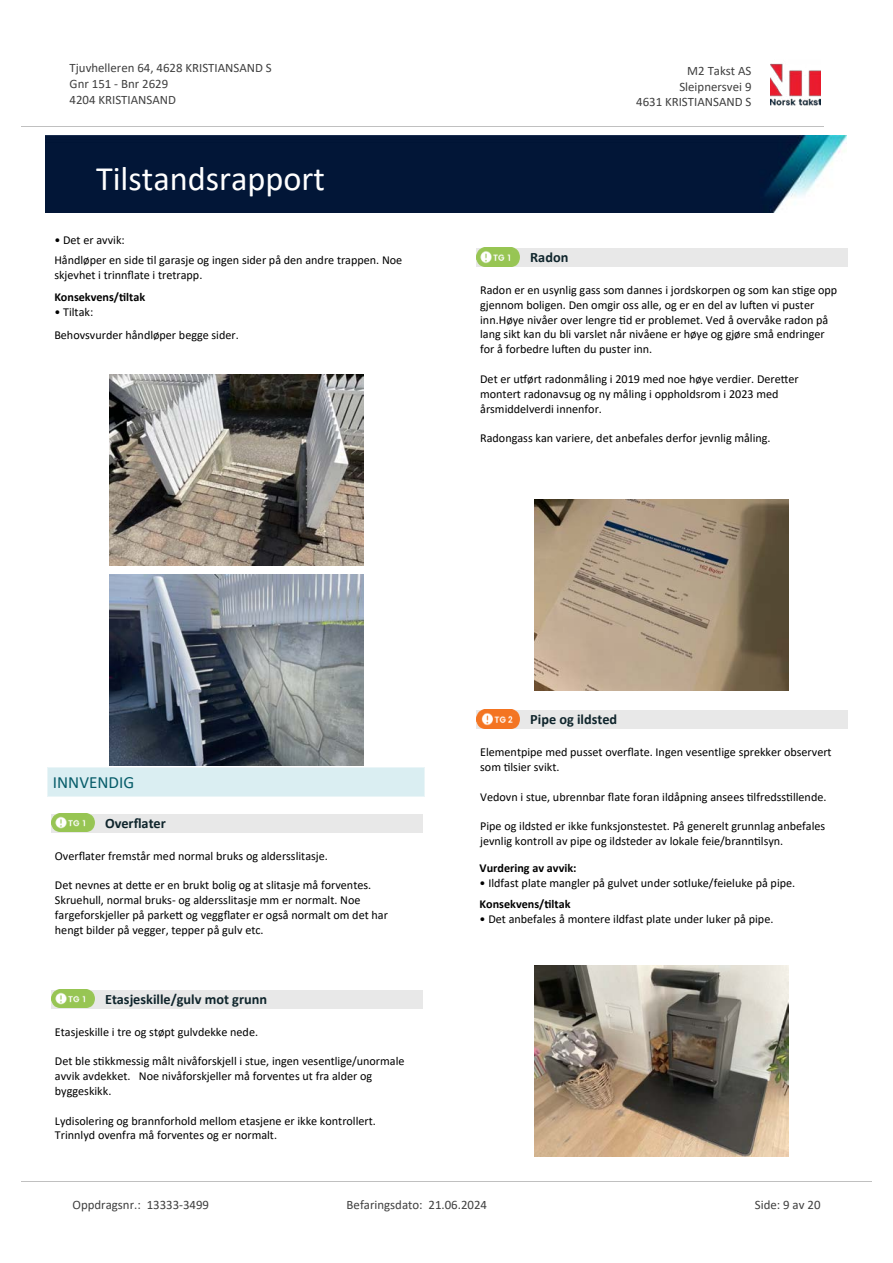
<style>
.page{position:relative;width:893px;height:1263px;background:#fff}
.page>*{position:absolute;margin:0;border:0;box-sizing:border-box;transform-origin:0 0}
.t1{font:34.35px "Calibri";color:#fff}
.t2{font:17.1px "Calibri";color:#065c69}
.t3{font:700 14.25px "Calibri";color:#0f252c}
.t4{font:12.9px/15.8px "Calibri";color:#404040}
.t5{font:12.15px/14.9px "Calibri";color:#000}
.t6{font:700 12.15px "Calibri";color:#000}
</style>
<div class="page">
<img style="left:109px;top:374px;width:254px;height:191px">
<img style="left:109px;top:575px;width:254px;height:190px">
<div style="left:47px;top:768px;width:377px;height:28px;background:#daeef2"></div>
<svg style="left:47px;top:768px;width:1px;height:28px"></svg>
<svg style="left:424px;top:767px;width:1px;height:29px"></svg>
<hr style="left:47px;top:767px;width:377px;height:1px;background:#eaf5f7">
<hr style="left:47px;top:796px;width:377px;height:1px;background:#eaf5f7">
<div style="left:51px;top:814px;width:372px;height:18px;background:#e8e8e8"></div>
<img style="left:51px;top:814px;width:43px;height:18px">
<div style="left:51px;top:990px;width:372px;height:18px;background:#e8e8e8"></div>
<img style="left:51px;top:989px;width:43px;height:19px">
<div style="left:477px;top:248px;width:371px;height:19px;background:#e8e8e8"></div>
<svg style="left:481px;top:252px;width:39px;height:15px"></svg>
<img style="left:477px;top:248px;width:42px;height:18px">
<img style="left:534px;top:500px;width:254px;height:190px">
<div style="left:477px;top:710px;width:371px;height:19px;background:#e8e8e8"></div>
<svg style="left:481px;top:714px;width:39px;height:15px"></svg>
<img style="left:477px;top:710px;width:42px;height:18px">
<img style="left:534px;top:966px;width:254px;height:190px">
<img style="left:770px;top:63px;width:51px;height:43px">
<hr style="left:21px;top:127px;width:802px;height:1px;background:#c0c0c0">
<img style="left:46px;top:135px;width:800px;height:78px">
<hr style="left:21px;top:1181px;width:851px;height:1px;background:#c0c0c0">
<p class="t4" style="left:70px;top:60px;width:204px">Tjuvhelleren 64, 4628 KRISTIANSAND S<br>Gnr 151 - Bnr 2629<br>4204 KRISTIANSAND</p>
<p class="t4" style="left:687px;top:63px;width:66px">M2 Takst AS</p>
<p class="t4" style="left:679px;top:78px;width:74px">Sleipnersvei 9</p>
<p class="t4" style="left:636px;top:94px;width:117px">4631 KRISTIANSAND S</p>
<h1 class="t1" style="left:96px;top:155px;width:230px">Tilstandsrapport</h1>
<p class="t5" style="left:54px;top:229px;width:349px;line-height:20.1px">• Det er avvik:<br>Håndløper en side 琀椀l garasje og ingen sider på den andre trappen. Noe</p>
<p class="t5" style="left:54px;top:267px;width:150px">skjevhet i trinn昀氀ate i tretrapp.</p>
<p class="t6" style="left:54px;top:288px;width:92px">Konsekvens/琀椀ltak</p>
<p class="t5" style="left:54px;top:300px;width:186px;line-height:22.8px">• Tiltak:<br>Behovsvurder håndløper begge sider.</p>
<p class="t3" style="left:530px;top:247px;width:40px">Radon</p>
<p class="t5" style="left:480px;top:282px;width:359px">Radon er en usynlig gass som dannes i jordskorpen og som kan s琀椀ge opp gjennom boligen. Den omgir oss alle, og er en del av lu昀琀en vi puster inn.Høye nivåer over lengre 琀椀d er problemet. Ved å overvåke radon på lang sikt kan du bli varslet når nivåene er høye og gjøre små endringer for å forbedre lu昀琀en du puster inn.</p>
<p class="t5" style="left:480px;top:371px;width:320px">Det er u琀昀ørt radonmåling i 2019 med noe høye verdier. Dere琀琀er montert radonavsug og ny måling i oppholdsrom i 2023 med årsmiddelverdi innenfor.</p>
<p class="t5" style="left:480px;top:430px;width:292px">Radongass kan variere, det anbefales derfor jevnlig måling.</p>
<h2 class="t2" style="left:53px;top:770px;width:83px">INNVENDIG</h2>
<p class="t3" style="left:105px;top:813px;width:62px">Over昀氀ater</p>
<p class="t5" style="left:55px;top:848px;width:274px">Over昀氀ater fremstår med normal bruks og aldersslitasje.</p>
<p class="t5" style="left:55px;top:877px;width:334px">Det nevnes at de琀琀e er en brukt bolig og at slitasje må forventes.<br>Skruehull, normal bruks- og aldersslitasje mm er normalt. Noe fargeforskjeller på parke琀琀 og vegg昀氀ater er også normalt om det har hengt bilder på vegger, tepper på gulv etc.</p>
<p class="t3" style="left:105px;top:989px;width:163px">Etasjeskille/gulv mot grunn</p>
<p class="t5" style="left:55px;top:1024px;width:205px">Etasjeskille i tre og støpt gulvdekke nede.</p>
<p class="t5" style="left:55px;top:1053px;width:351px">Det ble s琀椀kkmessig målt nivåforskjell i stue, ingen vesentlige/unormale avvik avdekket. Noe nivåforskjeller må forventes ut fra alder og byggeskikk.</p>
<p class="t5" style="left:55px;top:1113px;width:322px">Lydisolering og brannforhold mellom etasjene er ikke kontrollert.<br>Trinnlyd ovenfra må forventes og er normalt.</p>
<p class="t3" style="left:530px;top:709px;width:88px">Pipe og ildsted</p>
<p class="t5" style="left:480px;top:744px;width:353px">Elementpipe med pusset over昀氀ate. Ingen vesentlige sprekker observert som 琀椀lsier svikt.</p>
<p class="t5" style="left:480px;top:789px;width:348px">Vedovn i stue, ubrennbar 昀氀ate foran ildåpning ansees 琀椀lfredss琀椀llende.</p>
<p class="t5" style="left:480px;top:818px;width:347px">Pipe og ildsted er ikke funksjonstestet. På generelt grunnlag anbefales jevnlig kontroll av pipe og ildsteder av lokale feie/brann琀椀lsyn.</p>
<p class="t6" style="left:480px;top:859px;width:98px">Vurdering av avvik:</p>
<p class="t5" style="left:480px;top:876px;width:317px">• Ildfast plate mangler på gulvet under sotluke/feieluke på pipe.</p>
<p class="t6" style="left:480px;top:895px;width:92px">Konsekvens/琀椀ltak</p>
<p class="t5" style="left:480px;top:911px;width:295px">• Det anbefales å montere ildfast plate under luker på pipe.</p>
<p class="t4" style="left:72px;top:1197px;width:138px">Oppdragsnr.: 13333-3499</p>
<p class="t4" style="left:347px;top:1197px;width:142px">Befaringsdato: 21.06.2024</p>
<p class="t4" style="left:755px;top:1197px;width:67px">Side: 9 av 20</p>
</div>
